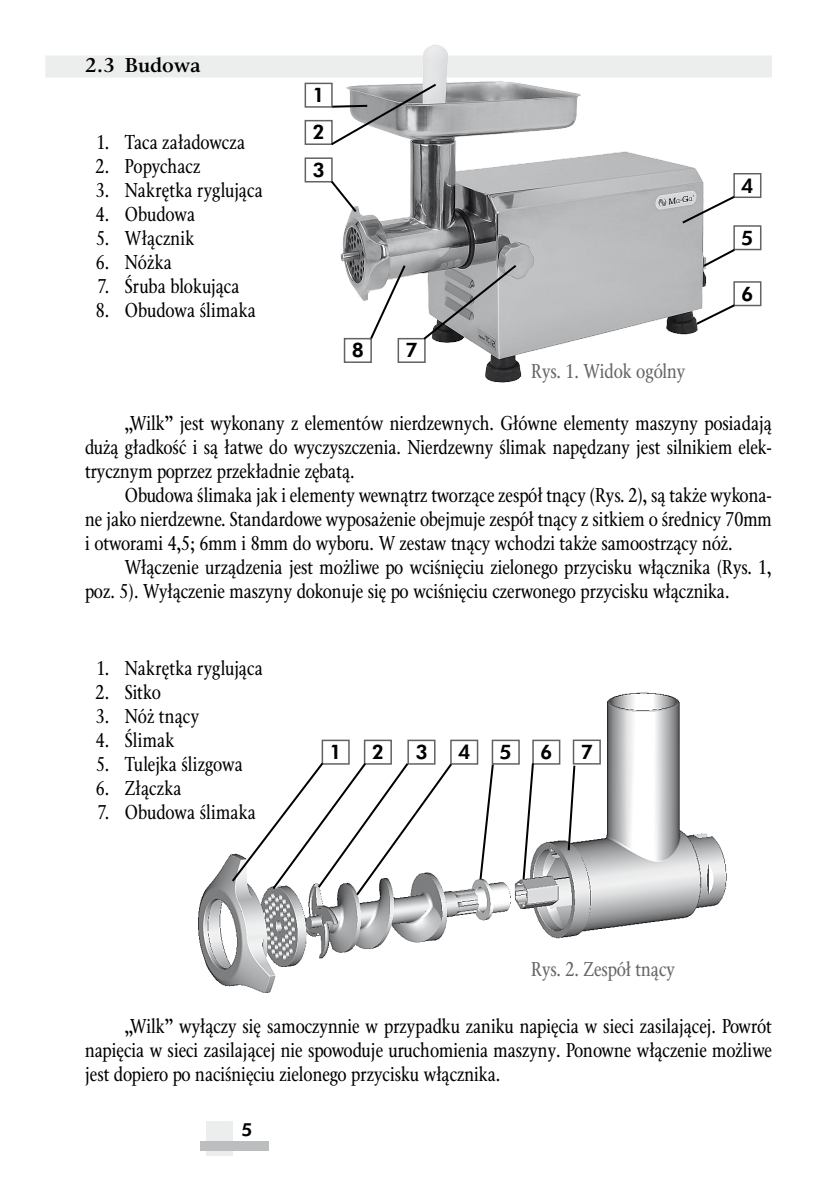
<style>
.page{position:relative;width:840px;height:1191px;background:#fff}
.page>*{position:absolute;margin:0;border:0;box-sizing:border-box;transform-origin:0 0}
.t1{font:20px/24px "Classic Cnd EFN";color:#000;text-align:justify}
.t2{font:20px "Classic Cnd EFN";color:#646567}
.t3{font:800 20px/37.4px "Futurum Ibis EE";color:#000;text-align:justify}
.t4{font:700 20px "Classic PSEFN";letter-spacing:-.005em;color:#000}
.t5{font:800 18px "Futurum Ibis EE";color:#000}
</style>
<div class="page">
<div style="left:206px;top:1121px;width:26px;height:34px;background:#eceded"></div>
<div style="left:200px;top:1140px;width:68px;height:10px;background:#bbbdbe"></div>
<img style="left:198px;top:692px;width:529px;height:301px">
<div style="left:45px;top:55px;width:726px;height:22px;background:#eceded"></div>
<div style="left:304px;top:83px;width:28px;height:25px;border:2px solid #616264"></div>
<div style="left:304px;top:120px;width:28px;height:25px;border:2px solid #616264"></div>
<div style="left:304px;top:157px;width:28px;height:25px;border:2px solid #616264"></div>
<div style="left:733px;top:173px;width:28px;height:25px;border:2px solid #616264"></div>
<div style="left:733px;top:281px;width:28px;height:25px;border:2px solid #616264"></div>
<img style="left:318px;top:44px;width:426px;height:339px">
<svg style="left:329px;top:82px;width:109px;height:65px"></svg>
<svg style="left:328px;top:179px;width:30px;height:35px"></svg>
<div style="left:733px;top:226px;width:27px;height:23px;background:#fff"></div>
<div style="left:733px;top:225px;width:28px;height:25px;border:2px solid #616264"></div>
<svg style="left:700px;top:247px;width:36px;height:21px"></svg>
<svg style="left:679px;top:194px;width:57px;height:31px"></svg>
<svg style="left:368px;top:263px;width:39px;height:78px"></svg>
<svg style="left:421px;top:263px;width:97px;height:78px;background:#a3a4a6"></svg>
<div style="left:322px;top:740px;width:27px;height:24px;background:#fff"></div>
<div style="left:321px;top:739px;width:28px;height:25px;border:2px solid #616264"></div>
<div style="left:364px;top:740px;width:27px;height:24px;background:#fff"></div>
<div style="left:363px;top:739px;width:29px;height:25px;border:2px solid #616264"></div>
<div style="left:408px;top:740px;width:26px;height:24px;background:#fff"></div>
<div style="left:407px;top:739px;width:28px;height:25px;border:2px solid #616264"></div>
<div style="left:450px;top:740px;width:27px;height:24px;background:#fff"></div>
<div style="left:450px;top:739px;width:28px;height:25px;border:2px solid #616264"></div>
<div style="left:492px;top:740px;width:26px;height:24px;background:#fff"></div>
<div style="left:491px;top:739px;width:28px;height:25px;border:2px solid #616264"></div>
<div style="left:532px;top:740px;width:27px;height:24px;background:#fff"></div>
<div style="left:532px;top:739px;width:28px;height:25px;border:2px solid #616264"></div>
<svg style="left:230px;top:760px;width:224px;height:137px"></svg>
<svg style="left:478px;top:762px;width:16px;height:119px"></svg>
<svg style="left:521px;top:761px;width:13px;height:120px"></svg>
<div style="left:573px;top:740px;width:26px;height:24px;background:#fff"></div>
<div style="left:572px;top:739px;width:28px;height:25px;border:2px solid #616264"></div>
<svg style="left:566px;top:763px;width:10px;height:89px"></svg>
<p class="t4" style="left:85px;top:53px;width:117px">2.3 Budowa</p>
<p class="t1" style="left:96px;top:131px;width:150px">1. Taca załadowcza</p>
<p class="t1" style="left:95px;top:155px;width:106px">2. Popychacz</p>
<p class="t1" style="left:96px;top:179px;width:168px">3. Nakrętka ryglująca</p>
<p class="t1" style="left:96px;top:203px;width:101px">4. Obudowa</p>
<p class="t1" style="left:96px;top:227px;width:100px">5. Włącznik</p>
<p class="t1" style="left:96px;top:251px;width:78px">6. Nóżka</p>
<p class="t1" style="left:97px;top:275px;width:143px">7. Śruba blokująca</p>
<p class="t1" style="left:96px;top:299px;width:161px">8. Obudowa ślimaka</p>
<p class="t3" style="left:312px;top:76px;width:14px">1<br>2<br>3</p>
<p class="t3" style="left:351px;top:331px;width:14px">8</p>
<p class="t3" style="left:405px;top:331px;width:14px">7</p>
<p class="t2" style="left:531px;top:359px;width:155px">Rys. 1. Widok ogólny</p>
<p class="t3" style="left:740px;top:166px;width:14px">4</p>
<p class="t3" style="left:740px;top:219px;width:14px">5</p>
<p class="t3" style="left:740px;top:275px;width:14px">6</p>
<p class="t1" style="left:85px;top:412px;width:688px;text-indent:40px">„Wilk” jest wykonany z elementów nierdzewnych. Główne elementy maszyny posiadają dużą gładkość i są łatwe do wyczyszczenia. Nierdzewny ślimak napędzany jest silnikiem elek&shy;trycznym poprzez przekładnie zębatą.</p>
<p class="t1" style="left:85px;top:484px;width:687px;text-indent:40px">Obudowa ślimaka jak i elementy wewnątrz tworzące zespół tnący (Rys. 2), są także wykona&shy;ne jako nierdzewne. Standardowe wyposażenie obejmuje zespół tnący z sitkiem o średnicy 70mm i otworami 4,5; 6mm i 8mm do wyboru. W zestaw tnący wchodzi także samoostrzący nóż.</p>
<p class="t1" style="left:85px;top:556px;width:687px;text-indent:40px">Włączenie urządzenia jest możliwe po wciśnięciu zielonego przycisku włącznika (Rys. 1, poz. 5). Wyłączenie maszyny dokonuje się po wciśnięciu czerwonego przycisku włącznika.</p>
<p class="t1" style="left:96px;top:656px;width:168px">1. Nakrętka ryglująca</p>
<p class="t1" style="left:95px;top:680px;width:67px">2. Sitko</p>
<p class="t1" style="left:96px;top:704px;width:105px">3. Nóż tnący</p>
<p class="t1" style="left:96px;top:728px;width:80px">4. Ślimak</p>
<p class="t1" style="left:96px;top:752px;width:148px">5. Tulejka ślizgowa</p>
<p class="t1" style="left:96px;top:776px;width:87px">6. Złączka</p>
<p class="t1" style="left:97px;top:800px;width:160px">7. Obudowa ślimaka</p>
<p class="t3" style="left:329px;top:733px;width:14px">1</p>
<p class="t3" style="left:371px;top:733px;width:14px">2</p>
<p class="t3" style="left:415px;top:733px;width:14px">3</p>
<p class="t3" style="left:458px;top:733px;width:14px">4</p>
<p class="t3" style="left:499px;top:733px;width:14px">5</p>
<p class="t3" style="left:540px;top:733px;width:14px">6</p>
<p class="t3" style="left:580px;top:733px;width:14px">7</p>
<p class="t2" style="left:531px;top:958px;width:145px">Rys. 2. Zespół tnący</p>
<p class="t1" style="left:85px;top:1015px;width:688px;text-indent:40px">„Wilk” wyłączy się samoczynnie w przypadku zaniku napięcia w sieci zasilającej. Powrót napięcia w sieci zasilającej nie spowoduje uruchomienia maszyny. Ponowne włączenie możliwe jest dopiero po naciśnięciu zielonego przycisku włącznika.</p>
<p class="t5" style="left:241px;top:1119px;width:13px">5</p>
</div>
